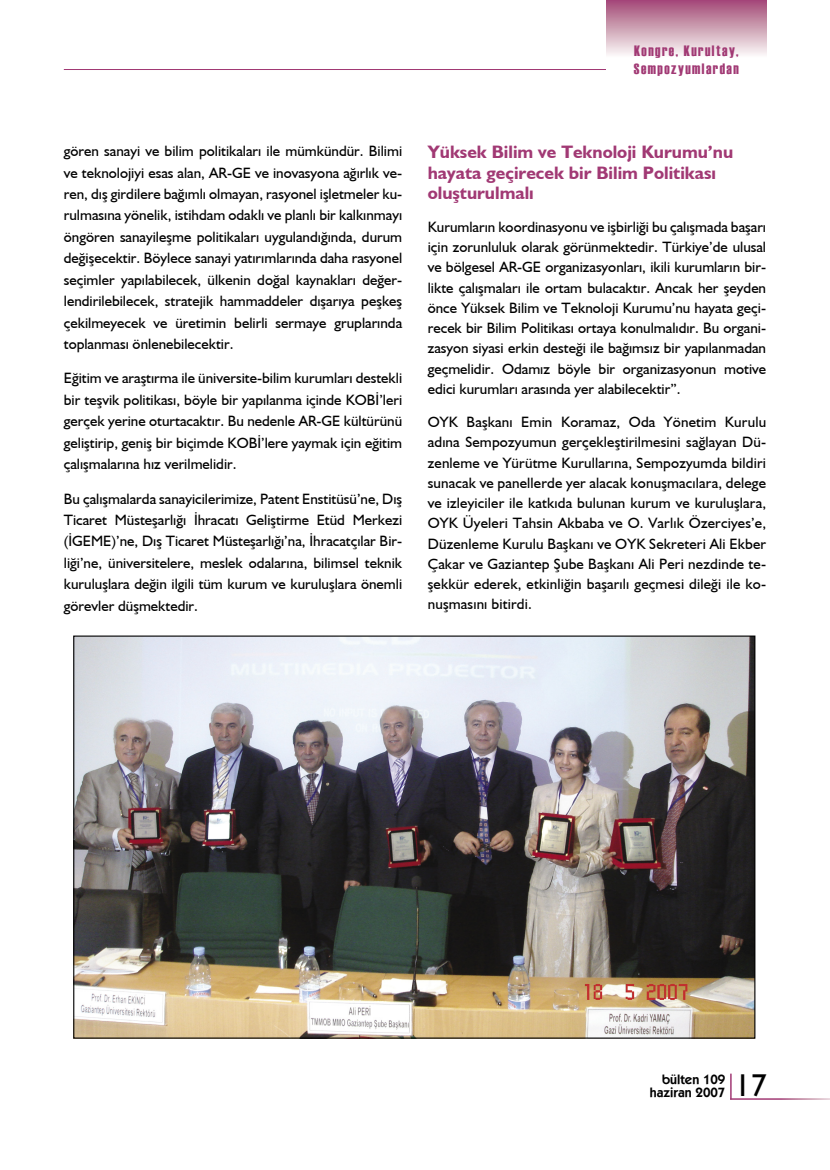
<style>
.page{position:relative;width:830px;height:1170px;background:#fff}
.page>*{position:absolute;margin:0;border:0;box-sizing:border-box;transform-origin:0 0}
.t1{font:31.5px "Humanist 521 BT";color:#000}
.t2{font:700 18px/20.2px "Humanist 521 BT";color:#a13974}
.t3{font:15px/21.5px "Humanist 521 BT";color:#000;text-align:justify}
.t4{font:15px/18px "Haettenschweiler";letter-spacing:.1em;color:#a13974}
.t5{font:600 13.5px/13.5px "Kabel IT Cby BT";color:#000;text-align:right}
</style>
<div class="page">
<hr style="left:64px;top:69px;width:570px;height:1px;background:#a13974">
<hr style="left:729px;top:1073px;width:2px;height:26px;background:#a13974">
<hr style="left:729px;top:1098px;width:100px;height:1px;background:#fff">
<div style="left:606px;top:0;width:160px;height:74px;background:linear-gradient(to bottom,#a7527a,#fff)"></div>
<img style="left:75px;top:637px;width:678px;height:399px">
<p class="t4" style="left:633px;top:42px;width:106px">Kongre, Kurultay,<br>Sempozyumlardan</p>
<p class="t3" style="left:64px;top:140px;width:340px">gören sanayi ve bilim politikaları ile mümkündür. Bilimi ve teknolojiyi esas alan, AR-GE ve inovasyona ağırlık ve&shy;ren, dış girdilere bağımlı olmayan, rasyonel işletmeler ku&shy;rulmasına yönelik, istihdam odaklı ve planlı bir kalkınmayı öngören sanayileşme politikaları uygulandığında, durum değişecektir. Böylece sanayi yatırımlarında daha rasyonel seçimler yapılabilecek, ülkenin doğal kaynakları değer&shy;lendirilebilecek, stratejik hammaddeler dışarıya peşkeş çekilmeyecek ve üretimin belirli sermaye gruplarında toplanması önlenebilecektir.</p>
<p class="t3" style="left:64px;top:367px;width:340px">Eğitim ve araştırma ile üniversite-bilim kurumları destekli bir teşvik politikası, böyle bir yapılanma içinde KOBİ’leri gerçek yerine oturtacaktır. Bu nedenle AR-GE kültürünü geliştirip, geniş bir biçimde KOBİ’lere yaymak için eğitim çalışmalarına hız verilmelidir.</p>
<p class="t3" style="left:64px;top:487px;width:340px">Bu çalışmalarda sanayicilerimize, Patent Enstitüsü’ne, Dış Ticaret Müsteşarlığı İhracatı Geliştirme Etüd Merkezi (İGEME)’ne, Dış Ticaret Müsteşarlığı’na, İhracatçılar Bir&shy;liği’ne, üniversitelere, meslek odalarına, bilimsel teknik kuruluşlara değin ilgili tüm kurum ve kuruluşlara önemli görevler düşmektedir.</p>
<p class="t2" style="left:427px;top:142px;width:307px">Yüksek Bilim ve Teknoloji Kurumu’nu hayata geçirecek bir Bilim Politikası oluşturulmalı</p>
<p class="t3" style="left:427px;top:216px;width:340px;line-height:20.2px">Kurumların koordinasyonu ve işbirliği bu çalışmada başarı için zorunluluk olarak görünmektedir. Türkiye’de ulusal ve bölgesel AR-GE organizasyonları, ikili kurumların bir&shy;likte çalışmaları ile ortam bulacaktır. Ancak her şeyden önce Yüksek Bilim ve Teknoloji Kurumu’nu hayata geçi&shy;recek bir Bilim Politikası ortaya konulmalıdır. Bu organi&shy;zasyon siyasi erkin desteği ile bağımsız bir yapılanmadan geçmelidir. Odamız böyle bir organizasyonun motive edici kurumları arasında yer alabilecektir”.</p>
<p class="t3" style="left:427px;top:411px;width:340px;line-height:20.2px">OYK Başkanı Emin Koramaz, Oda Yönetim Kurulu adına Sempozyumun gerçekleştirilmesini sağlayan Dü&shy;zenleme ve Yürütme Kurullarına, Sempozyumda bildiri sunacak ve panellerde yer alacak konuşmacılara, delege ve izleyiciler ile katkıda bulunan kurum ve kuruluşlara, OYK Üyeleri Tahsin Akbaba ve O. Varlık Özerciyes’e, Düzenleme Kurulu Başkanı ve OYK Sekreteri Ali Ekber Çakar ve Gaziantep Şube Başkanı Ali Peri nezdinde te&shy;şekkür ederek, etkinliğin başarılı geçmesi dileği ile ko&shy;nuşmasını bitirdi.</p>
<p class="t5" style="left:649px;top:1071px;width:77px">bülten 109 haziran 2007</p>
<h1 class="t1" style="left:734px;top:1065px;width:33px">17</h1>
</div>
